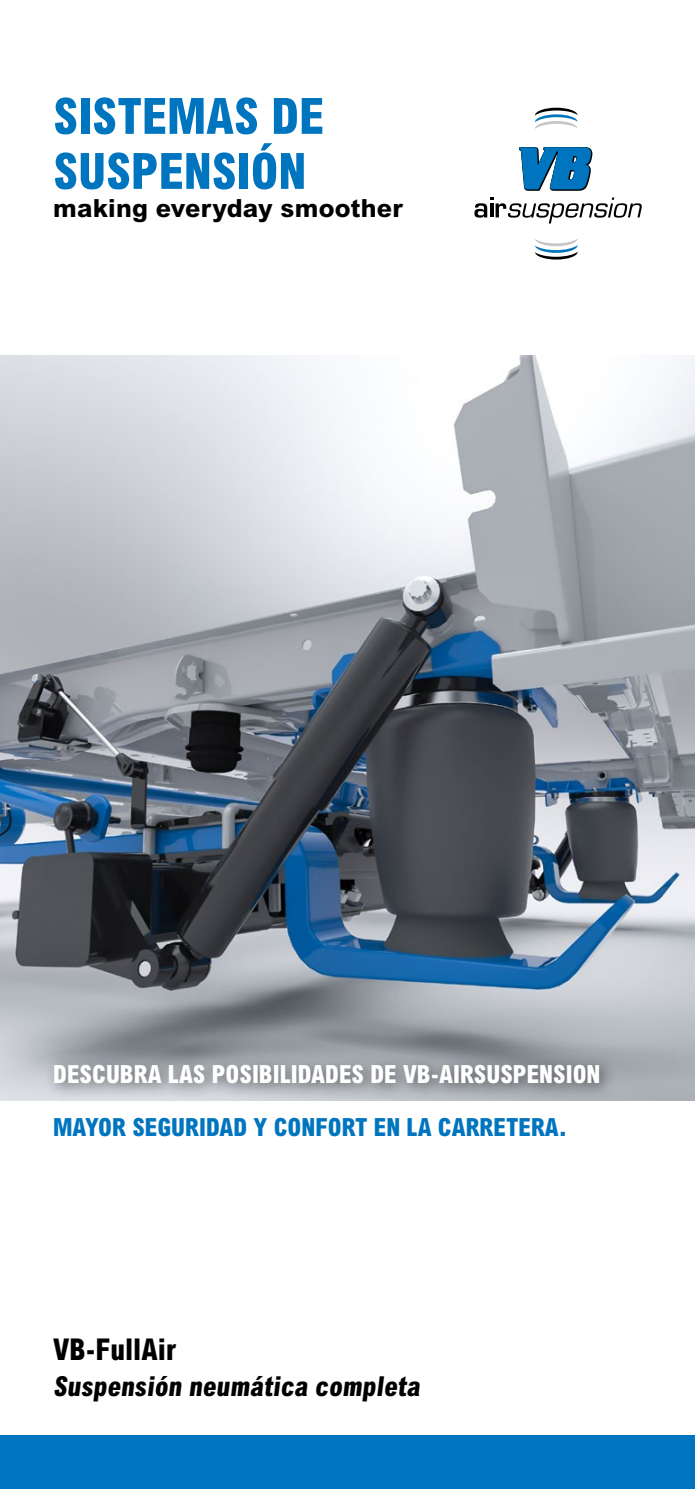
<style>
.page{position:relative;width:695px;height:1489px;background:#fff}
.page>*{position:absolute;margin:0;border:0;box-sizing:border-box;transform-origin:0 0}
.t1{font:800 condensed 50px/55px "Arial MT Std";color:#0075bf}
.t2{font:800 condensed 30px "Arial MT Std";color:#000}
.Frontpage_-_product_-_cursief{font:800 condensed 27.5px "Arial MT Std";color:#000}
.t3{font:800 condensed 25px "Arial MT Std";color:#fff}
.t4{font:800 condensed 25px "Arial MT Std";color:#0075bf}
.t5{font:800 25px "Arial MT Std";letter-spacing:.01em;color:#000}
</style>
<div class="page">
<img style="left:0;top:356px;width:694px;height:744px">
<div style="left:45px;top:1054px;width:570px;height:45px;background:#000;opacity:.5"></div>
<svg style="left:535px;top:108px;width:42px;height:21px"></svg>
<svg style="left:535px;top:239px;width:42px;height:20px"></svg>
<svg style="left:474px;top:197px;width:168px;height:26px"></svg>
<svg style="left:519px;top:147px;width:73px;height:44px;background:#287fb6"></svg>
<div style="left:0;top:1435px;width:694px;height:53px;background:#0075bf"></div>
<p class="t1" style="left:53px;top:88px;width:272px">SISTEMAS DE<br>SUSPENSIÓN</p>
<p class="t5" style="left:53px;top:193px;width:351px">making everyday smoother</p>
<p class="t3" style="left:53px;top:1058px;width:548px">DESCUBRA LAS POSIBILIDADES DE VB-AIRSUSPENSION</p>
<p class="t4" style="left:53px;top:1111px;width:515px">MAYOR SEGURIDAD Y CONFORT EN LA CARRETERA.</p>
<p class="t2" style="left:53px;top:1331px;width:124px">VB-FullAir</p>
<p class="Frontpage_-_product_-_cursief" style="left:53px;top:1369px;width:372px">Suspensión neumática completa</p>
</div>
